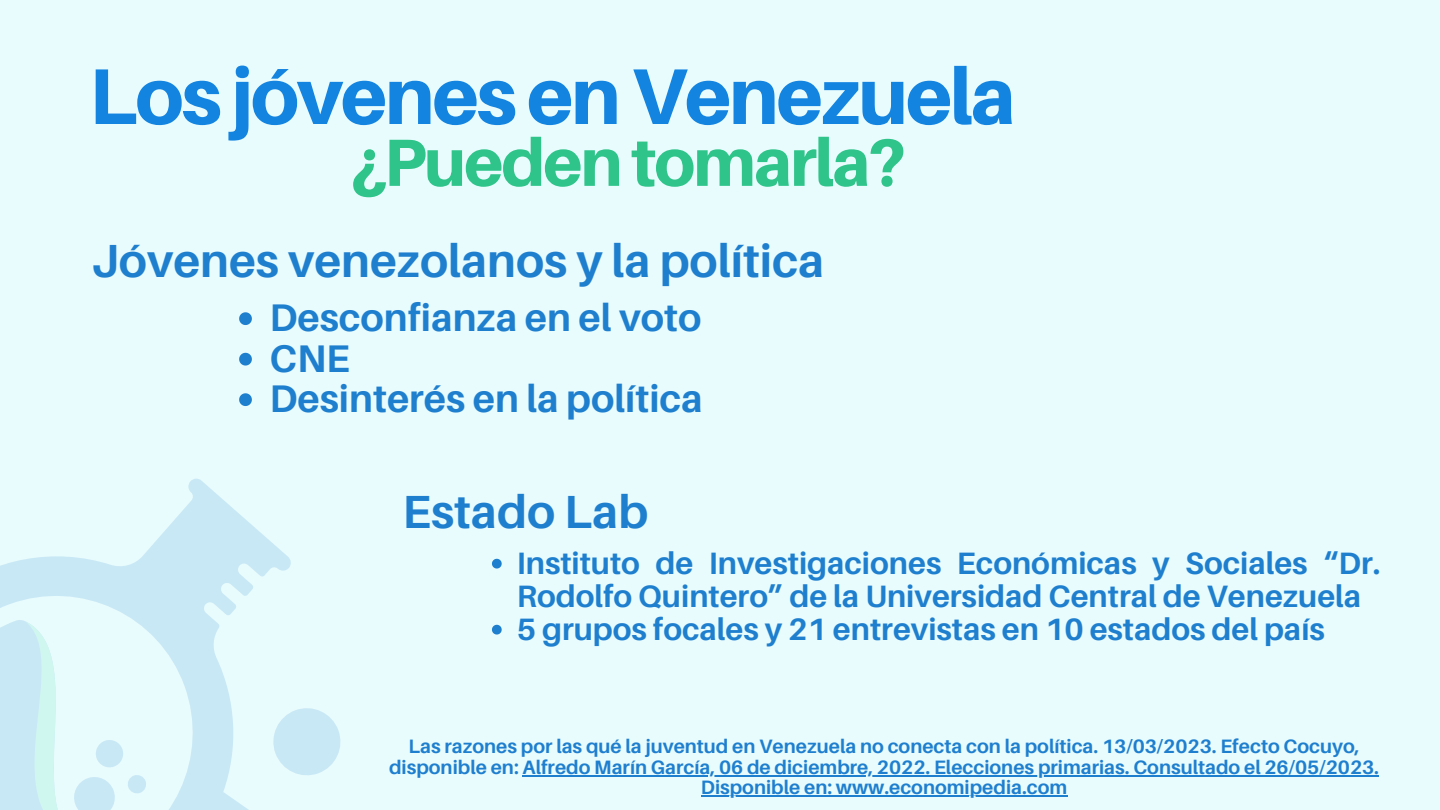
<style>
.page{position:relative;width:1440px;height:810px;background:#e9fcfd}
.page>*{position:absolute;margin:0;border:0;box-sizing:border-box;transform-origin:0 0}
.t1{font:800 79.1px "Aileron";letter-spacing:-.03em;color:#1484e1}
.t2{font:800 66.8px "Aileron";letter-spacing:-.03em;color:#2fc48a}
.t3{font:700 46.5px "Aileron";color:#1f7fcf}
.t4{font:700 38.5px "Aileron";color:#1f7fcf}
.t5{font:700 30.9px/33px "Aileron";color:#1f7fcf}
.t6{font:700 19.4px/20.7px "Aileron";color:#1f7fcf;text-align:center}
</style>
<div class="page">
<svg style="left:0;top:478px;width:341px;height:332px"></svg>
<svg style="left:0;top:617px;width:114px;height:193px"></svg>
<svg style="left:239px;top:312px;width:13px;height:13px"></svg>
<svg style="left:239px;top:353px;width:13px;height:13px"></svg>
<svg style="left:239px;top:393px;width:13px;height:13px"></svg>
<hr style="left:523px;top:775px;width:856px;height:1px;background:#1f7fcf">
<hr style="left:701px;top:796px;width:366px;height:1px;background:#1f7fcf">
<svg style="left:492px;top:559px;width:10px;height:10px"></svg>
<svg style="left:492px;top:625px;width:10px;height:10px"></svg>
<p class="t1" style="left:89px;top:47px;width:928px">Los jóvenes en Venezuela</p>
<p class="t2" style="left:350px;top:121px;width:558px">¿Pueden tomarla?</p>
<p class="t3" style="left:91px;top:232px;width:735px">Jóvenes venezolanos y la política</p>
<p class="t4" style="left:269px;top:294px;width:434px">Desconfianza en el voto</p>
<p class="t4" style="left:269px;top:334px;width:82px">CNE</p>
<p class="t4" style="left:269px;top:375px;width:435px">Desinterés en la política</p>
<p class="t3" style="left:402px;top:483px;width:247px">Estado Lab</p>
<p class="t5" style="left:517px;top:546px;width:865px">Instituto de Investigaciones Económicas y Sociales “Dr.<br>Rodolfo Quintero” de la Universidad Central de Venezuela</p>
<p class="t5" style="left:517px;top:612px;width:810px">5 grupos focales y 21 entrevistas en 10 estados del país</p>
<p class="t6" style="left:389px;top:735px;width:991px">Las razones por las qué la juventud en Venezuela no conecta con la política. 13/03/2023. Efecto Cocuyo, disponible en: Alfredo Marín García, 06 de diciembre, 2022. Elecciones primarias. Consultado el 26/05/2023.<br>Disponible en: www.economipedia.com</p>
</div>
